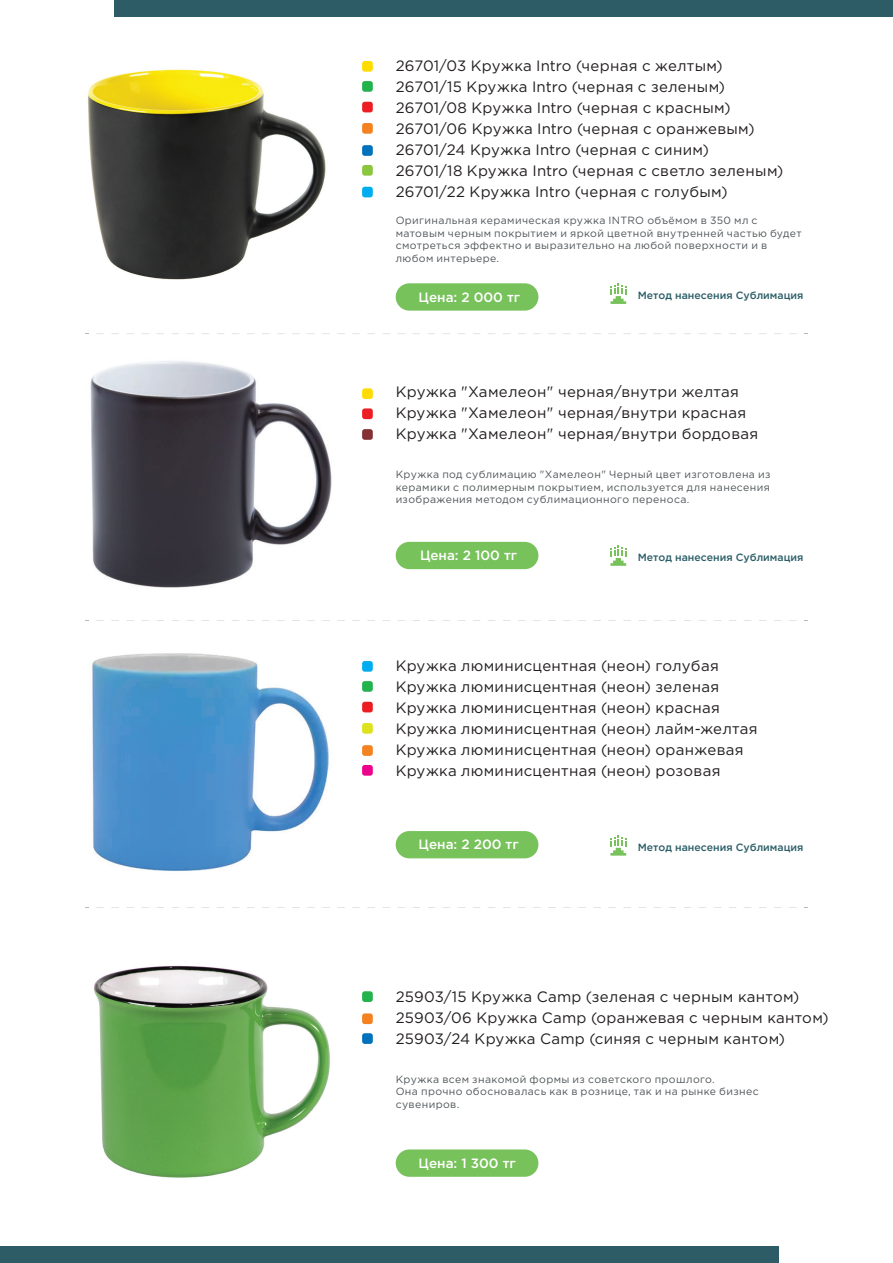
<style>
.page{position:relative;width:893px;height:1263px;background:#fff}
.page>*{position:absolute;margin:0;border:0;box-sizing:border-box;transform-origin:0 0}
.t1{font:15px/21px "Gotham Pro";letter-spacing:.02em;color:#231f20}
.t2{font:500 13.5px "Gotham Pro";color:#fff}
.t3{font:10.5px/12.6px "Gotham Pro";letter-spacing:.035em;color:#515659}
.t4{font:500 10.5px "Gotham Pro";color:#2a5d66}
</style>
<div class="page">
<img style="left:88px;top:69px;width:238px;height:211px">
<img style="left:93px;top:965px;width:237px;height:213px">
<img style="left:92px;top:653px;width:237px;height:218px">
<img style="left:90px;top:361px;width:242px;height:227px">
<div style="left:0;top:1247px;width:779px;height:16px;background:#2d5c67"></div>
<div style="left:114px;top:0;width:779px;height:16px;background:#2d5c67"></div>
<div style="left:396px;top:283px;width:142px;height:28px;background:#77c25a;border-radius:14px"></div>
<div style="left:396px;top:831px;width:142px;height:27px;background:#77c25a;border-radius:14px"></div>
<div style="left:396px;top:1149px;width:142px;height:28px;background:#77c25a;border-radius:14px"></div>
<div style="left:396px;top:542px;width:142px;height:27px;background:#77c25a;border-radius:14px"></div>
<div style="left:362px;top:61px;width:11px;height:11px;background:#ffdc01;border-radius:3px"></div>
<div style="left:362px;top:81px;width:11px;height:11px;background:#23b24b;border-radius:3px"></div>
<div style="left:362px;top:102px;width:11px;height:10px;background:#ee1d23;border-radius:3px"></div>
<div style="left:362px;top:123px;width:11px;height:11px;background:#f58220;border-radius:3px"></div>
<div style="left:362px;top:165px;width:11px;height:11px;background:#8bc63e;border-radius:3px"></div>
<div style="left:362px;top:187px;width:11px;height:10px;background:#00aeef;border-radius:3px"></div>
<div style="left:362px;top:145px;width:11px;height:11px;background:#0072bc;border-radius:3px"></div>
<div style="left:362px;top:661px;width:11px;height:11px;background:#00aeef;border-radius:3px"></div>
<div style="left:362px;top:681px;width:11px;height:11px;background:#23b24b;border-radius:3px"></div>
<div style="left:362px;top:702px;width:11px;height:10px;background:#ee1d23;border-radius:3px"></div>
<div style="left:362px;top:723px;width:11px;height:11px;background:#dde21c;border-radius:3px"></div>
<div style="left:362px;top:765px;width:11px;height:11px;background:#ed028c;border-radius:3px"></div>
<div style="left:362px;top:745px;width:11px;height:11px;background:#f58220;border-radius:3px"></div>
<div style="left:362px;top:991px;width:11px;height:11px;background:#23b24b;border-radius:3px"></div>
<div style="left:362px;top:1033px;width:11px;height:11px;background:#0072bc;border-radius:3px"></div>
<div style="left:362px;top:1013px;width:11px;height:11px;background:#f58220;border-radius:3px"></div>
<div style="left:362px;top:388px;width:11px;height:11px;background:#ffdc01;border-radius:3px"></div>
<div style="left:362px;top:408px;width:11px;height:11px;background:#ee1d23;border-radius:3px"></div>
<div style="left:362px;top:429px;width:11px;height:11px;background:#843034;border-radius:3px"></div>
<svg style="left:610px;top:283px;width:16px;height:21px"></svg>
<svg style="left:610px;top:545px;width:16px;height:21px"></svg>
<svg style="left:610px;top:835px;width:16px;height:21px"></svg>
<p class="t1" style="left:396px;top:55px;width:389px">26701/03 Кружка Intro (черная с желтым)<br>26701/15 Кружка Intro (черная с зеленым)<br>26701/08 Кружка Intro (черная с красным)<br>26701/06 Кружка Intro (черная с оранжевым)<br>26701/24 Кружка Intro (черная с синим)<br>26701/18 Кружка Intro (черная с светло зеленым)<br>26701/22 Кружка Intro (черная с голубым)</p>
<p class="t3" style="left:396px;top:214px;width:407px">Оригинальная керамическая кружка INTRO объёмом в 350 мл с матовым черным покрытием и яркой цветной внутренней частью будет смотреться эффектно и выразительно на любой поверхности и в любом интерьере.</p>
<p class="t2" style="left:419px;top:289px;width:103px">Цена: 2 000 тг</p>
<p class="t4" style="left:638px;top:289px;width:167px">Метод нанесения Сублимация</p>
<p class="t1" style="left:396px;top:381px;width:364px">Кружка "Хамелеон" черная/внутри желтая<br>Кружка "Хамелеон" черная/внутри красная<br>Кружка "Хамелеон" черная/внутри бордовая</p>
<p class="t3" style="left:396px;top:468px;width:376px;text-align:justify">Кружка под сублимацию "Хамелеон" Черный цвет изготовлена из керамики с полимерным покрытием, используется для нанесения изображения методом сублимационного переноса.</p>
<p class="t2" style="left:420px;top:548px;width:99px">Цена: 2 100 тг</p>
<p class="t4" style="left:638px;top:551px;width:167px">Метод нанесения Сублимация</p>
<p class="t1" style="left:396px;top:655px;width:363px">Кружка люминисцентная (неон) голубая Кружка люминисцентная (неон) зеленая Кружка люминисцентная (неон) красная Кружка люминисцентная (неон) лайм-желтая Кружка люминисцентная (неон) оранжевая Кружка люминисцентная (неон) розовая</p>
<p class="t2" style="left:419px;top:837px;width:102px">Цена: 2 200 тг</p>
<p class="t4" style="left:638px;top:841px;width:167px">Метод нанесения Сублимация</p>
<p class="t1" style="left:396px;top:986px;width:435px">25903/15 Кружка Camp (зеленая с черным кантом)<br>25903/06 Кружка Camp (оранжевая с черным кантом)<br>25903/24 Кружка Camp (синяя с черным кантом)</p>
<p class="t3" style="left:396px;top:1072px;width:365px">Кружка всем знакомой формы из советского прошлого.<br>Она прочно обосновалась как в рознице, так и на рынке бизнес сувениров.</p>
<p class="t2" style="left:419px;top:1155px;width:99px">Цена: 1 300 тг</p>
</div>
